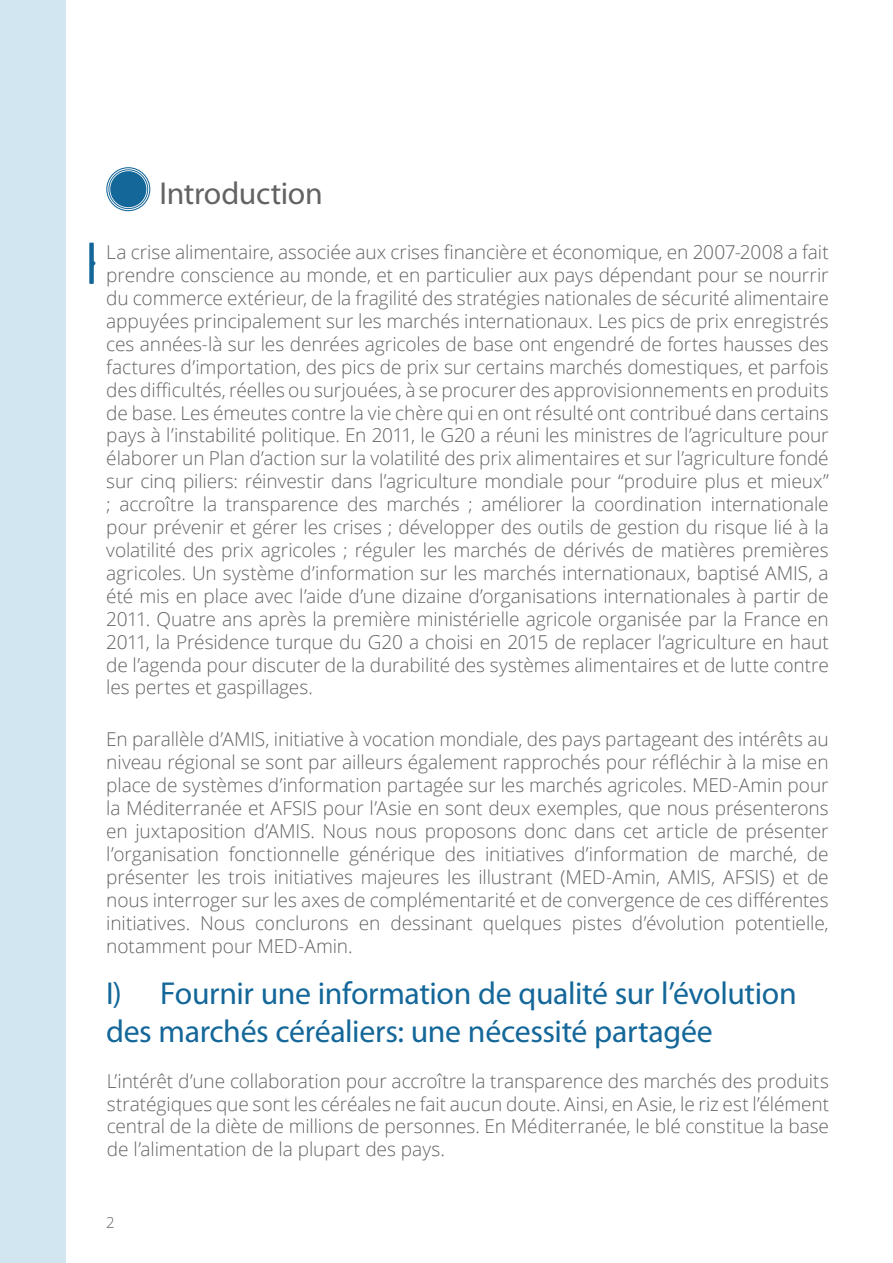
<style>
.page{position:relative;width:893px;height:1263px;background:#fff}
.page>*{position:absolute;margin:0;border:0;box-sizing:border-box;transform-origin:0 0}
.t1{font:31.8px/38.2px "Myriad Pro";letter-spacing:-.01em;color:#146799}
.t2{font:31.8px "Myriad Pro";letter-spacing:-.01em;color:#636366}
.t3{font:300 19.05px/23px "Open Sans";letter-spacing:-.005em;color:#636366;text-align:justify}
.t4{font:300 15px "Open Sans";color:#636366}
</style>
<div class="page">
<div style="left:110px;top:171px;width:36px;height:36px;background:#146799;border-radius:50%"></div>
<div style="left:109px;top:170px;width:39px;height:39px;border:1px solid #146799;border-radius:50%"></div>
<div style="left:106px;top:167px;width:44px;height:44px;border:1px solid #146799;border-radius:50%"></div>
<div style="left:89px;top:243px;width:5px;height:41px;background:#146799"></div>
<div style="left:0;top:1px;width:66px;height:1262px;background:#d1e6f1"></div>
<h1 class="t2" style="left:160px;top:174px;width:165px">Introduction</h1>
<p class="t3" style="left:106px;top:240px;width:724px">La crise alimentaire, associée aux crises financière et économique, en 2007-2008 a fait prendre conscience au monde, et en particulier aux pays dépendant pour se nourrir du commerce extérieur, de la fragilité des stratégies nationales de sécurité alimentaire appuyées principalement sur les marchés internationaux. Les pics de prix enregistrés ces années-là sur les denrées agricoles de base ont engendré de fortes hausses des factures d’importation, des pics de prix sur certains marchés domestiques, et parfois des difficultés, réelles ou surjouées, à se procurer des approvisionnements en produits de base. Les émeutes contre la vie chère qui en ont résulté ont contribué dans certains pays à l’instabilité politique. En 2011, le G20 a réuni les ministres de l’agriculture pour élaborer un Plan d’action sur la volatilité des prix alimentaires et sur l’agriculture fondé sur cinq piliers: réinvestir dans l’agriculture mondiale pour “produire plus et mieux” ; accroître la transparence des marchés ; améliorer la coordination internationale pour prévenir et gérer les crises ; développer des outils de gestion du risque lié à la volatilité des prix agricoles ; réguler les marchés de dérivés de matières premières agricoles. Un système d’information sur les marchés internationaux, baptisé AMIS, a été mis en place avec l’aide d’une dizaine d’organisations internationales à partir de 2011. Quatre ans après la première ministérielle agricole organisée par la France en 2011, la Présidence turque du G20 a choisi en 2015 de replacer l’agriculture en haut de l’agenda pour discuter de la durabilité des systèmes alimentaires et de lutte contre les pertes et gaspillages.</p>
<p class="t3" style="left:106px;top:727px;width:724px">En parallèle d’AMIS, initiative à vocation mondiale, des pays partageant des intérêts au niveau régional se sont par ailleurs également rapprochés pour réfléchir à la mise en place de systèmes d’information partagée sur les marchés agricoles. MED-Amin pour la Méditerranée et AFSIS pour l’Asie en sont deux exemples, que nous présenterons en juxtaposition d’AMIS. Nous nous proposons donc dans cet article de présenter l’organisation fonctionnelle générique des initiatives d’information de marché, de présenter les trois initiatives majeures les illustrant (MED-Amin, AMIS, AFSIS) et de nous interroger sur les axes de complémentarité et de convergence de ces différentes initiatives. Nous conclurons en dessinant quelques pistes d’évolution potentielle, notamment pour MED-Amin.</p>
<h1 class="t1" style="left:106px;top:973px;width:692px">I) Fournir une information de qualité sur l’évolution des marchés céréaliers: une nécessité partagée</h1>
<p class="t3" style="left:107px;top:1069px;width:724px">L’intérêt d’une collaboration pour accroître la transparence des marchés des produits stratégiques que sont les céréales ne fait aucun doute. Ainsi, en Asie, le riz est l’élément central de la diète de millions de personnes. En Méditerranée, le blé constitue la base de l’alimentation de la plupart des pays.</p>
<p class="t4" style="left:106px;top:1212px;width:10px">2</p>
</div>
